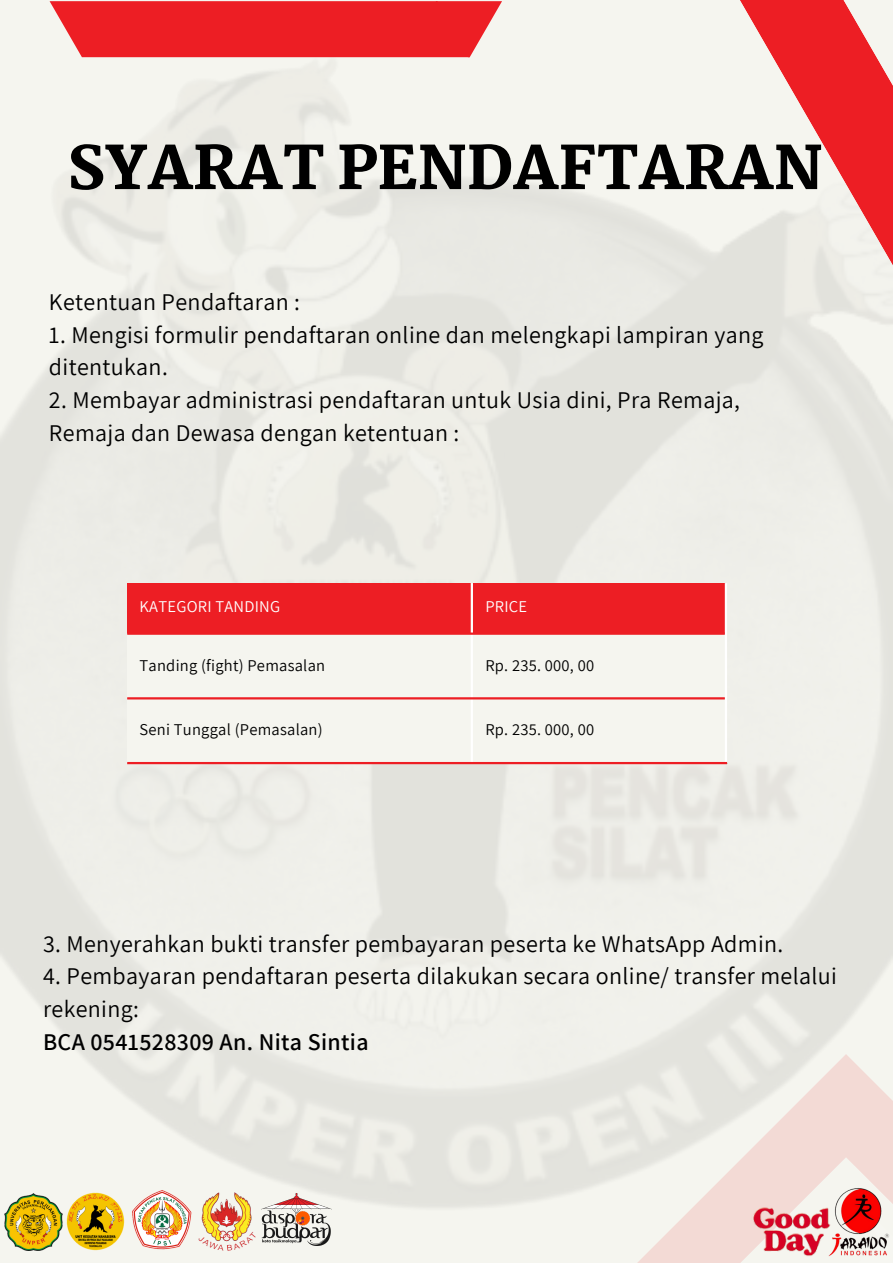
<style>
.page{position:relative;width:893px;height:1264px;background:#fff}
.page>*{position:absolute;margin:0;border:0;box-sizing:border-box;transform-origin:0 0}
.t1{font:800 58.65px "Martel";color:#000}
.t2{font:24px/32.5px "Assistant";letter-spacing:.015em;color:#000}
.t3{font:600 24px "Assistant";letter-spacing:.015em;color:#000}
.t4{font:16.5px "Assistant";letter-spacing:.015em;color:#000}
.t5{font:16.5px "Assistant";letter-spacing:.015em;color:#fff}
</style>
<div class="page">
<img style="left:0;top:0;width:892px;height:1262px">
<div style="left:127px;top:583px;width:597px;height:49px;background:#ed1e24"></div>
<div style="left:127px;top:634px;width:597px;height:128px;background:#f5f5ef"></div>
<hr style="left:470px;top:583px;width:3px;height:179px;background:#fff">
<hr style="left:724px;top:583px;width:3px;height:179px;background:#fff">
<hr style="left:127px;top:632px;width:597px;height:2px;background:#ed1e24">
<hr style="left:127px;top:697px;width:597px;height:2px;background:#ed1e24">
<hr style="left:127px;top:762px;width:600px;height:2px;background:#ed1e24">
<svg style="left:704px;top:0;width:188px;height:539px"></svg>
<svg style="left:50px;top:1px;width:452px;height:56px;background:#ed2d32"></svg>
<svg style="left:565px;top:1054px;width:220px;height:208px"></svg>
<svg style="left:785px;top:1054px;width:107px;height:208px"></svg>
<img style="left:748px;top:1200px;width:88px;height:61px">
<img style="left:826px;top:1184px;width:66px;height:76px">
<img style="left:4px;top:1192px;width:57px;height:58px">
<img style="left:190px;top:1184px;width:74px;height:74px">
<img style="left:131px;top:1189px;width:60px;height:60px">
<img style="left:61px;top:1186px;width:69px;height:70px">
<img style="left:261px;top:1192px;width:70px;height:53px">
<h1 class="t1" style="left:67px;top:134px;width:756px">SYARAT PENDAFTARAN</h1>
<p class="t2" style="left:49px;top:285px;width:252px">Ketentuan Pendaftaran :</p>
<p class="t2" style="left:49px;top:318px;width:716px">1. Mengisi formulir pendaftaran online dan melengkapi lampiran yang ditentukan.</p>
<p class="t2" style="left:49px;top:383px;width:692px">2. Membayar administrasi pendaftaran untuk Usia dini, Pra Remaja,<br>Remaja dan Dewasa dengan ketentuan :</p>
<p class="t5" style="left:140px;top:595px;width:142px">KATEGORI TANDING</p>
<p class="t5" style="left:485px;top:595px;width:43px">PRICE</p>
<p class="t4" style="left:140px;top:654px;width:187px">Tanding (fight) Pemasalan</p>
<p class="t4" style="left:485px;top:654px;width:110px">Rp. 235. 000, 00</p>
<p class="t4" style="left:140px;top:718px;width:184px">Seni Tunggal (Pemasalan)</p>
<p class="t4" style="left:485px;top:718px;width:110px">Rp. 235. 000, 00</p>
<p class="t2" style="left:43px;top:926px;width:741px">3. Menyerahkan bukti transfer pembayaran peserta ke WhatsApp Admin.</p>
<p class="t2" style="left:43px;top:959px;width:795px">4. Pembayaran pendaftaran peserta dilakukan secara online/ transfer melalui rekening:</p>
<p class="t3" style="left:43px;top:1025px;width:327px">BCA 0541528309 An. Nita Sintia</p>
</div>
